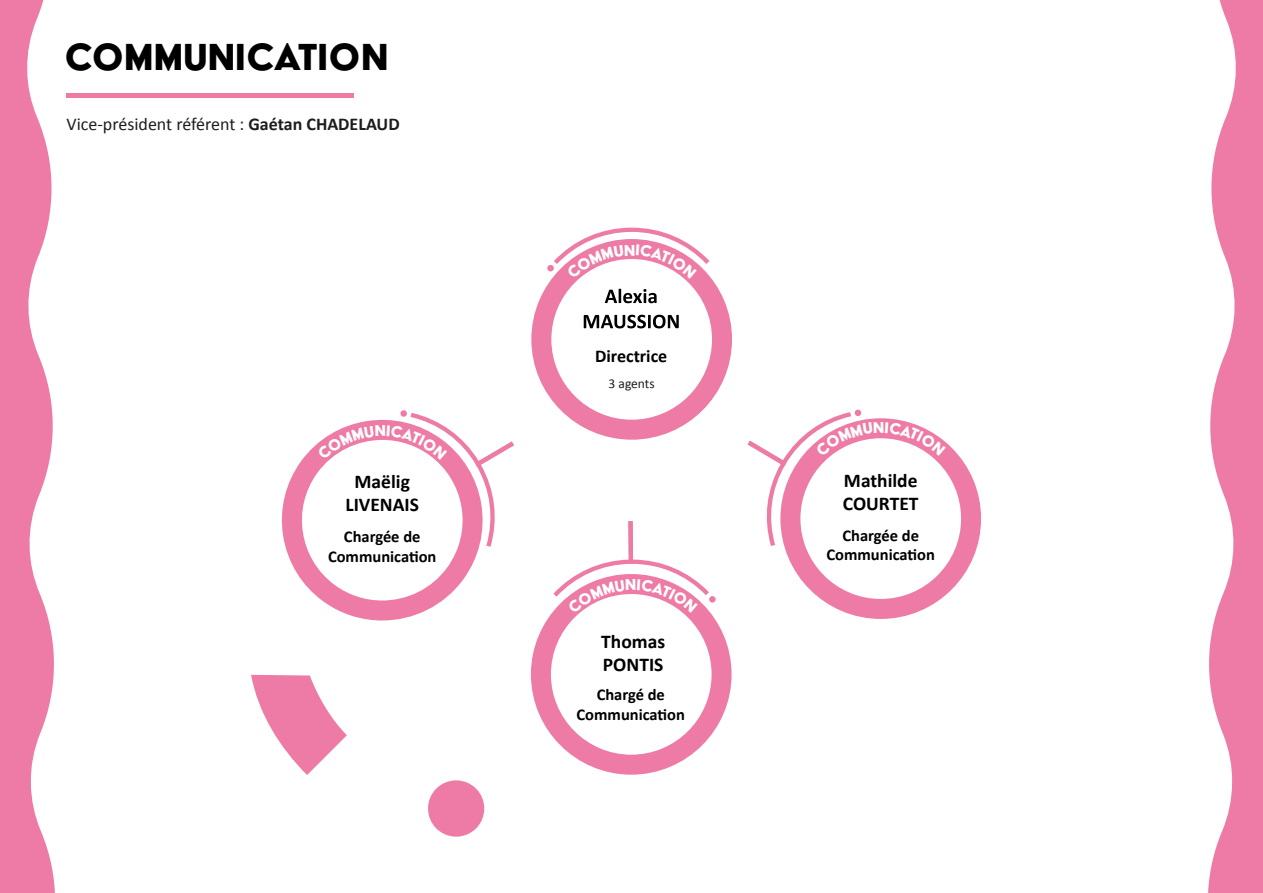
<style>
.page{position:relative;width:1263px;height:893px;background:#fff}
.page>*{position:absolute;margin:0;border:0;box-sizing:border-box;transform-origin:0 0}
.t1{font:43.5px "Acier BAT Text Solid";color:#000}
.t2{font:700 19.5px/23.4px "Calibri";color:#000}
.t3{font:18px "Calibri";color:#1d1d1b}
.t4{font:700 18px "Calibri";color:#000}
.t5{font:700 16.5px/19.8px "Calibri";color:#000;text-align:center}
.t6{font:13.5px "Calibri";color:#1d1d1b}
.s1{font-weight:700}
</style>
<div class="page">
<svg style="left:1208px;top:0;width:55px;height:893px;fill:#ee7ba5"></svg>
<svg style="left:0;top:0;width:55px;height:893px;fill:#ee7ba5"></svg>
<hr style="left:67px;top:94px;width:287px;height:4px;background:#ee7ba5">
<svg style="left:428px;top:780px;width:57px;height:57px"></svg>
<svg style="left:251px;top:675px;width:96px;height:100px"></svg>
<svg style="left:281px;top:410px;width:233px;height:210px"></svg>
<svg style="left:531px;top:228px;width:201px;height:212px"></svg>
<svg style="left:748px;top:409px;width:233px;height:210px"></svg>
<svg style="left:531px;top:521px;width:200px;height:254px"></svg>
<h1 class="t1" style="left:64px;top:34px;width:326px">COMMUNICATION</h1>
<p class="t3" style="left:67px;top:112px;width:335px">Vice-président référent : <span class="s1">Gaétan CHADELAUD</span></p>
<p class="t2" style="left:345px;top:469px;width:75px;text-align:center">Maëlig<br>LIVENAIS</p>
<p class="t5" style="left:328px;top:526px;width:110px">Chargée de<br>Communication</p>
<p class="t4" style="left:595px;top:343px;width:74px">Directrice</p>
<p class="t6" style="left:609px;top:374px;width:48px">3 agents</p>
<p class="t2" style="left:601px;top:629px;width:65px">Thomas<br>PONTIS</p>
<p class="t5" style="left:577px;top:684px;width:110px">Chargé de<br>Communication</p>
<p class="t2" style="left:843px;top:468px;width:77px">Mathilde<br>COURTET</p>
<p class="t5" style="left:826px;top:525px;width:110px">Chargée de<br>Communication</p>
</div>
